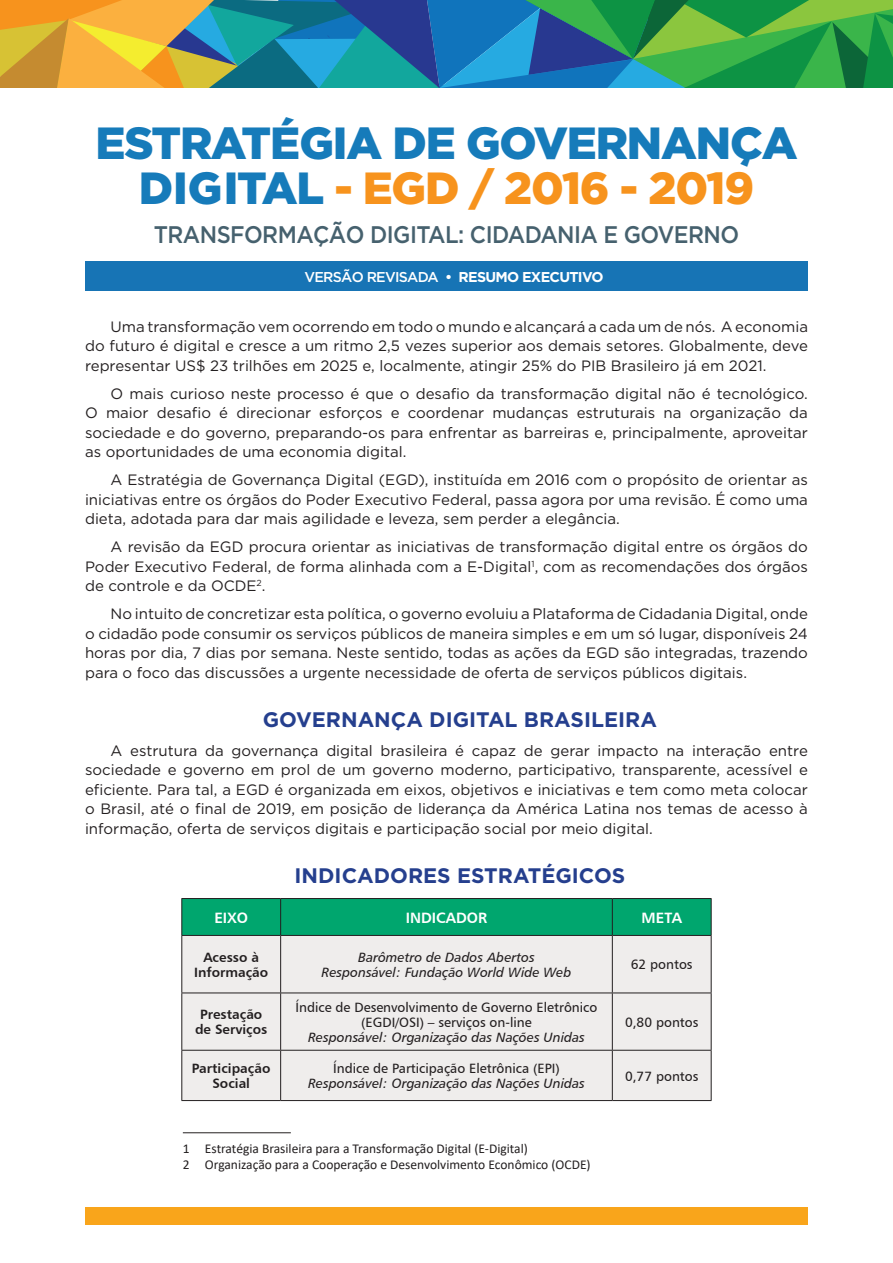
<style>
.page{position:relative;width:893px;height:1263px;background:#fff}
.page>*{position:absolute;margin:0;border:0;box-sizing:border-box;transform-origin:0 0}
.t1{font:900 45px/45px "Gotham HTF";letter-spacing:-.025em;color:#167bba;text-align:center}
.t2{font:500 24px "Gotham HTF";letter-spacing:-.025em;color:#46616e;scale:.92 1}
.t3{font:700 21px "Gotham HTF";color:#253f8e}
.t4{font:15px/19.5px "Gotham HTF";color:#231f20;text-align:justify}
.t5{font:15px "Humanist 777 BT Bold B";color:#fff}
.t6{font:700 14.25px "Gotham HTF";letter-spacing:-.05em;color:#fff}
.t7{font:13.5px/15px "Humanist 777 BT Italic B";color:#231f20;text-align:center}
.t8{font:13.5px/15px "Humanist 777 BT Roman B";color:#231f20;text-align:center}
.t9{font:13.5px/16.2px "Calibri";color:#231f20}
.t10{font:13.5px/15px "Humanist 777 BT Bold B";color:#231f20;text-align:center}
.s1{color:#f7931d}
.s2{font-weight:500}
</style>
<div class="page">
<div style="left:182px;top:899px;width:529px;height:36px;background:#00a66e"></div>
<div style="left:182px;top:936px;width:529px;height:164px;background:#efedec"></div>
<hr style="left:280px;top:899px;width:1px;height:36px;background:#231f20">
<hr style="left:612px;top:899px;width:1px;height:36px;background:#231f20">
<hr style="left:280px;top:936px;width:1px;height:56px;background:#231f20">
<hr style="left:612px;top:936px;width:1px;height:56px;background:#231f20">
<hr style="left:711px;top:936px;width:1px;height:56px;background:#231f20">
<hr style="left:181px;top:992px;width:100px;height:1px;background:#231f20">
<hr style="left:281px;top:992px;width:331px;height:1px;background:#231f20">
<hr style="left:280px;top:993px;width:1px;height:57px;background:#231f20">
<hr style="left:612px;top:992px;width:99px;height:1px;background:#231f20">
<hr style="left:612px;top:993px;width:1px;height:57px;background:#231f20">
<hr style="left:711px;top:993px;width:1px;height:57px;background:#231f20">
<hr style="left:181px;top:1050px;width:100px;height:1px;background:#231f20">
<hr style="left:281px;top:1050px;width:331px;height:1px;background:#231f20">
<hr style="left:280px;top:1050px;width:1px;height:50px;background:#231f20">
<hr style="left:612px;top:1050px;width:99px;height:1px;background:#231f20">
<hr style="left:612px;top:1050px;width:1px;height:50px;background:#231f20">
<hr style="left:711px;top:1050px;width:1px;height:50px;background:#231f20">
<hr style="left:181px;top:1100px;width:100px;height:1px;background:#231f20">
<hr style="left:281px;top:1100px;width:331px;height:1px;background:#231f20">
<hr style="left:612px;top:1100px;width:99px;height:1px;background:#231f20">
<hr style="left:181px;top:898px;width:100px;height:1px;background:#231f20">
<hr style="left:181px;top:899px;width:1px;height:36px;background:#231f20">
<hr style="left:281px;top:898px;width:331px;height:1px;background:#231f20">
<hr style="left:612px;top:898px;width:99px;height:1px;background:#231f20">
<hr style="left:711px;top:899px;width:1px;height:36px;background:#231f20">
<hr style="left:181px;top:935px;width:100px;height:1px;background:#231f20">
<hr style="left:281px;top:935px;width:331px;height:1px;background:#231f20">
<hr style="left:612px;top:935px;width:99px;height:1px;background:#231f20">
<hr style="left:181px;top:936px;width:1px;height:56px;background:#231f20">
<hr style="left:181px;top:993px;width:1px;height:57px;background:#231f20">
<hr style="left:181px;top:1050px;width:1px;height:50px;background:#231f20">
<hr style="left:183px;top:1132px;width:108px;height:1px;background:#231f20">
<div style="left:85px;top:261px;width:723px;height:30px;background:#1774b5"></div>
<div style="left:85px;top:1208px;width:723px;height:17px;background:#f9a51b"></div>
<svg style="left:0;top:0;width:893px;height:88px"></svg>
<h1 class="t1" style="left:95px;top:120px;width:704px">ESTRATÉGIA DE GOVERNANÇA<br>DIGITAL <span class="s1">- EGD / 2016 - 2019</span></h1>
<h2 class="t2" style="left:154px;top:221px;width:638px">TRANSFORMAÇÃO DIGITAL: CIDADANIA E GOVERNO</h2>
<p class="t6" style="left:304px;top:269px;width:301px"><span class="s2">VERSÃO REVISADA</span> • RESUMO EXECUTIVO</p>
<p class="t4" style="left:85px;top:316px;width:724px;text-indent:26px">Uma transformação vem ocorrendo em todo o mundo e alcançará a cada um de nós. A economia do futuro é digital e cresce a um ritmo 2,5 vezes superior aos demais setores. Globalmente, deve representar US$ 23 trilhões em 2025 e, localmente, atingir 25% do PIB Brasileiro já em 2021.</p>
<p class="t4" style="left:85px;top:383px;width:724px;text-indent:26px">O mais curioso neste processo é que o desafio da transformação digital não é tecnológico.<br>O maior desafio é direcionar esforços e coordenar mudanças estruturais na organização da sociedade e do governo, preparando-os para enfrentar as barreiras e, principalmente, aproveitar as oportunidades de uma economia digital.</p>
<p class="t4" style="left:85px;top:470px;width:724px;text-indent:26px">A Estratégia de Governança Digital (EGD), instituída em 2016 com o propósito de orientar as iniciativas entre os órgãos do Poder Executivo Federal, passa agora por uma revisão. É como uma dieta, adotada para dar mais agilidade e leveza, sem perder a elegância.</p>
<p class="t4" style="left:85px;top:537px;width:724px;text-indent:26px">A revisão da EGD procura orientar as iniciativas de transformação digital entre os órgãos do Poder Executivo Federal, de forma alinhada com a E-Digital<sup>1</sup>, com as recomendações dos órgãos de controle e da OCDE<sup>2</sup>.</p>
<p class="t4" style="left:85px;top:604px;width:724px;text-indent:26px">No intuito de concretizar esta política, o governo evoluiu a Plataforma de Cidadania Digital, onde o cidadão pode consumir os serviços públicos de maneira simples e em um só lugar, disponíveis 24 horas por dia, 7 dias por semana. Neste sentido, todas as ações da EGD são integradas, trazendo para o foco das discussões a urgente necessidade de oferta de serviços públicos digitais.</p>
<h3 class="t3" style="left:263px;top:707px;width:396px">GOVERNANÇA DIGITAL BRASILEIRA</h3>
<p class="t4" style="left:85px;top:740px;width:724px;text-indent:26px">A estrutura da governança digital brasileira é capaz de gerar impacto na interação entre sociedade e governo em prol de um governo moderno, participativo, transparente, acessível e eficiente. Para tal, a EGD é organizada em eixos, objetivos e iniciativas e tem como meta colocar o Brasil, até o final de 2019, em posição de liderança da América Latina nos temas de acesso à informação, oferta de serviços digitais e participação social por meio digital.</p>
<h3 class="t3" style="left:295px;top:863px;width:332px">INDICADORES ESTRATÉGICOS</h3>
<p class="t5" style="left:214px;top:908px;width:35px">EIXO</p>
<p class="t5" style="left:406px;top:908px;width:83px">INDICADOR</p>
<p class="t5" style="left:642px;top:908px;width:42px">META</p>
<p class="t10" style="left:194px;top:949px;width:76px">Acesso à<br>Informação</p>
<p class="t7" style="left:321px;top:949px;width:251px">Barômetro de Dados Abertos<br>Responsável: Fundação World Wide Web</p>
<p class="t8" style="left:631px;top:957px;width:63px">62 pontos</p>
<p class="t10" style="left:195px;top:1007px;width:74px">Prestação de Serviços</p>
<p class="t8" style="left:296px;top:999px;width:303px">Índice de Desenvolvimento de Governo Eletrônico (EGDI/OSI) – serviços on-line</p>
<p class="t8" style="left:625px;top:1014px;width:75px">0,80 pontos</p>
<p class="t7" style="left:308px;top:1029px;width:278px">Responsável: Organização das Nações Unidas</p>
<p class="t10" style="left:192px;top:1060px;width:80px">Participação<br>Social</p>
<p class="t8" style="left:333px;top:1060px;width:228px">Índice de Participação Eletrônica (EPI)</p>
<p class="t7" style="left:308px;top:1075px;width:278px">Responsável: Organização das Nações Unidas</p>
<p class="t9" style="left:183px;top:1140px;width:409px">1 Estratégia Brasileira para a Transformação Digital (E-Digital)<br>2 Organização para a Cooperação e Desenvolvimento Econômico (OCDE)</p>
<p class="t8" style="left:625px;top:1068px;width:75px">0,77 pontos</p>
</div>
